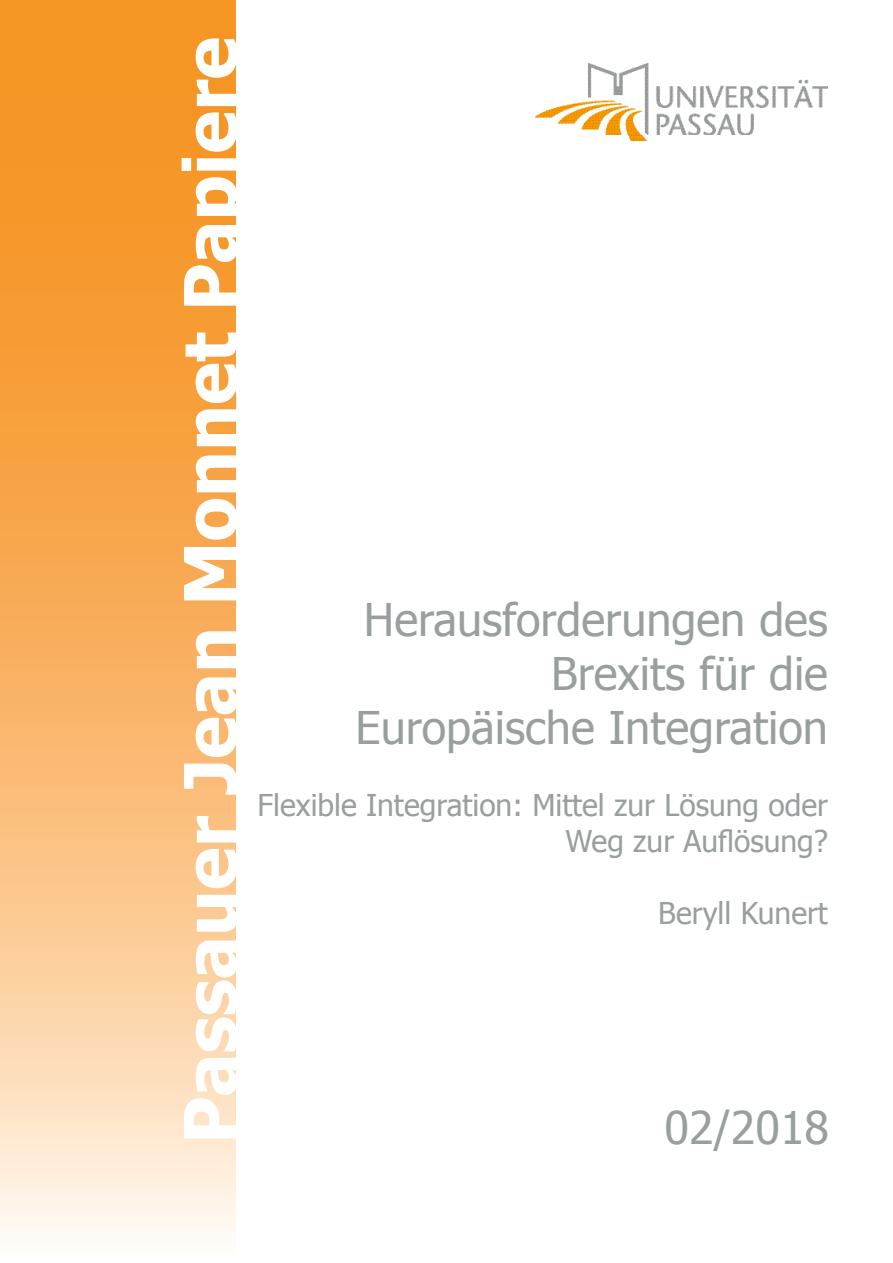
<style>
.page{position:relative;width:893px;height:1263px;background:#fff}
.page>*{position:absolute;margin:0;border:0;box-sizing:border-box;transform-origin:0 0}
.t1{font:700 72px "Tahoma";color:#fff}
.t2{font:45px "Tahoma";color:#999f9e}
.t3{font:30px/36px "Tahoma";color:#999f9e;text-align:right}
</style>
<div class="page">
<svg style="left:1px;top:1px;width:234px;height:1232px;background:#f8b568"></svg>
<img style="left:536px;top:64px;width:292px;height:77px">
<p class="t1" style="left:160px;top:1144px;width:1108px;rotate:-90deg">Passauer Jean Monnet Papiere</p>
<p class="t2" style="left:364px;top:590px;width:465px">Herausforderungen des</p>
<p class="t2" style="left:551px;top:644px;width:278px">Brexits für die</p>
<p class="t2" style="left:355px;top:698px;width:474px">Europäische Integration</p>
<p class="t3" style="left:258px;top:786px;width:572px">Flexible Integration: Mittel zur Lösung oder<br>Weg zur Auflösung?</p>
<p class="t3" style="left:658px;top:894px;width:171px">Beryll Kunert</p>
<p class="t2" style="left:665px;top:1097px;width:166px">02/2018</p>
</div>
